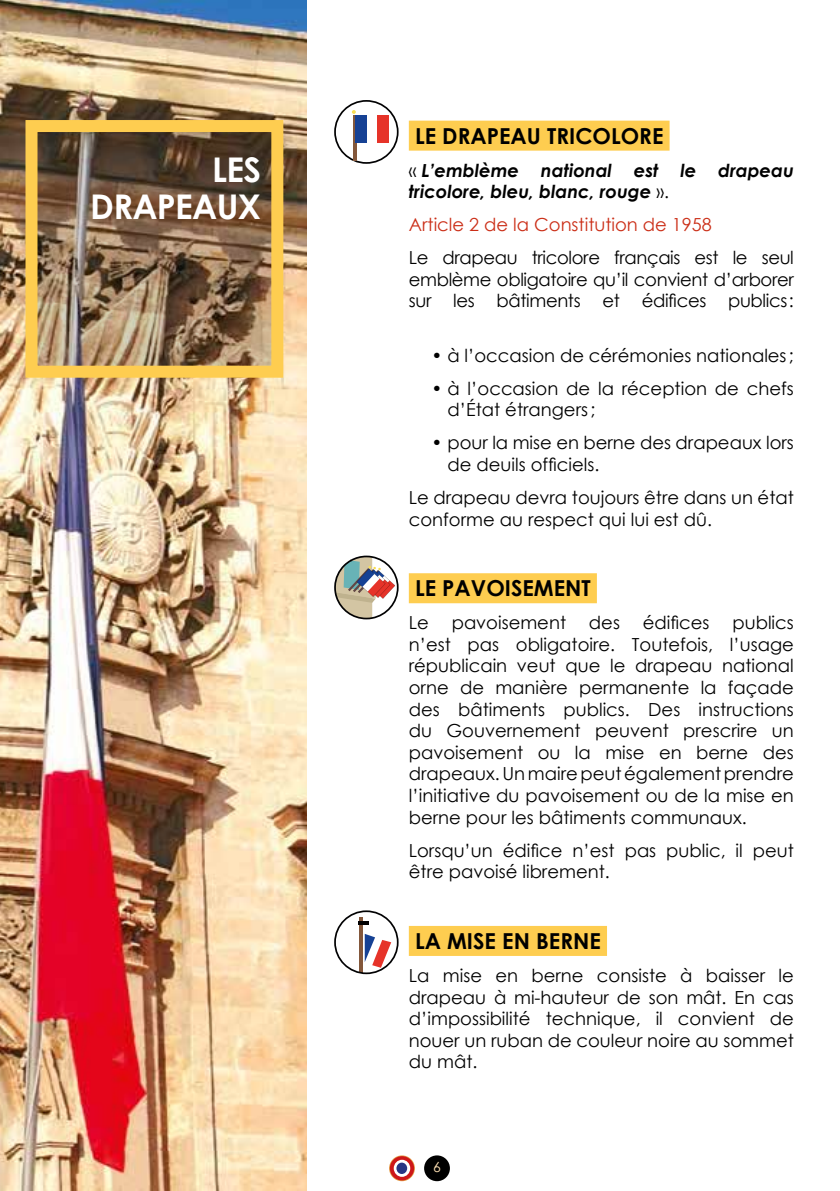
<style>
.page{position:relative;width:840px;height:1191px;background:#fff}
.page>*{position:absolute;margin:0;border:0;box-sizing:border-box;transform-origin:0 0}
.t1{font:700 34px/37.4px "Century Gothic";letter-spacing:-.02em;color:#fff;text-align:right}
.t2{font:700 22px "Century Gothic";color:#000}
.t3{font:18px/21.6px "Century Gothic";color:#000}
.t4{font:italic 700 18px/21.6px "Century Gothic";color:#000}
.t5{font:18px "Century Gothic";color:#cb2e17}
.t6{font:14px "Century Gothic";color:#ffe2b4}
.s1{font-weight:400;font-style:normal}
</style>
<div class="page">
<div style="left:424px;top:1155px;width:25px;height:26px;background:#000;border-radius:50%"></div>
<svg style="left:389px;top:1155px;width:25px;height:26px"></svg>
<svg style="left:389px;top:1156px;width:25px;height:24px"></svg>
<svg style="left:393px;top:1159px;width:17px;height:17px"></svg>
<div style="left:396px;top:1162px;width:11px;height:12px;background:#283583;border-radius:50%"></div>
<div style="left:408px;top:121px;width:261px;height:30px;background:#fecd50"></div>
<div style="left:408px;top:573px;width:188px;height:30px;background:#fecd50"></div>
<div style="left:408px;top:926px;width:198px;height:30px;background:#fecd50"></div>
<img style="left:0;top:0;width:306px;height:1191px">
<svg style="left:334px;top:910px;width:64px;height:64px"></svg>
<hr style="left:358px;top:921px;width:10px;height:4px;background:#020203">
<svg style="left:334px;top:555px;width:64px;height:64px"></svg>
<svg style="left:334px;top:100px;width:64px;height:64px"></svg>
<div style="left:354px;top:115px;width:12px;height:27px;background:#164194"></div>
<img style="left:38px;top:133px;width:232px;height:232px">
<div style="left:25px;top:120px;width:258px;height:258px;border:12px solid #fecd50"></div>
<h1 class="t1" style="left:90px;top:149px;width:172px">LES<br>DRAPEAUX</h1>
<p class="t2" style="left:415px;top:119px;width:250px">LE DRAPEAU TRICOLORE</p>
<p class="t4" style="left:408px;top:158px;width:386px"><span class="s1">«</span> L’emblème national est le drapeau tricolore, bleu, blanc, rouge <span class="s1">».</span></p>
<p class="t5" style="left:408px;top:212px;width:304px">Article 2 de la Constitution de 1958</p>
<p class="t3" style="left:408px;top:246px;width:386px;text-align:justify">Le drapeau tricolore français est le seul emblème obligatoire qu’il convient d’arborer sur les bâtiments et édifices publics:</p>
<p class="t3" style="left:431px;top:344px;width:363px">• à l’occasion de cérémonies nationales;</p>
<p class="t3" style="left:447px;top:377px;width:348px;text-indent:-16px">• à l’occasion de la réception de chefs d’État étrangers;</p>
<p class="t3" style="left:447px;top:432px;width:348px;text-indent:-16px">• pour la mise en berne des drapeaux lors de deuils officiels.</p>
<p class="t3" style="left:408px;top:486px;width:386px">Le drapeau devra toujours être dans un état conforme au respect qui lui est dû.</p>
<p class="t2" style="left:415px;top:571px;width:177px">LE PAVOISEMENT</p>
<p class="t3" style="left:408px;top:611px;width:22px">Le</p>
<p class="t3" style="left:451px;top:611px;width:116px">pavoisement</p>
<p class="t3" style="left:588px;top:611px;width:33px">des</p>
<p class="t3" style="left:642px;top:611px;width:68px">édifices</p>
<p class="t3" style="left:408px;top:611px;width:386px;text-align:justify;text-indent:323px">publics n’est pas obligatoire. Toutefois, l’usage républicain veut que le drapeau national orne de manière permanente la façade des bâtiments publics. Des instructions du Gouvernement peuvent prescrire un pavoisement ou la mise en berne des drapeaux. Un maire peut également prendre l’initiative du pavoisement ou de la mise en berne pour les bâtiments communaux.</p>
<p class="t3" style="left:408px;top:839px;width:386px">Lorsqu’un édifice n’est pas public, il peut être pavoisé librement.</p>
<p class="t2" style="left:415px;top:924px;width:187px">LA MISE EN BERNE</p>
<p class="t3" style="left:408px;top:964px;width:386px;text-align:justify">La mise en berne consiste à baisser le drapeau à mi-hauteur de son mât. En cas d’impossibilité technique, il convient de nouer un ruban de couleur noire au sommet du mât.</p>
<p class="t6" style="left:433px;top:1157px;width:9px">6</p>
</div>
